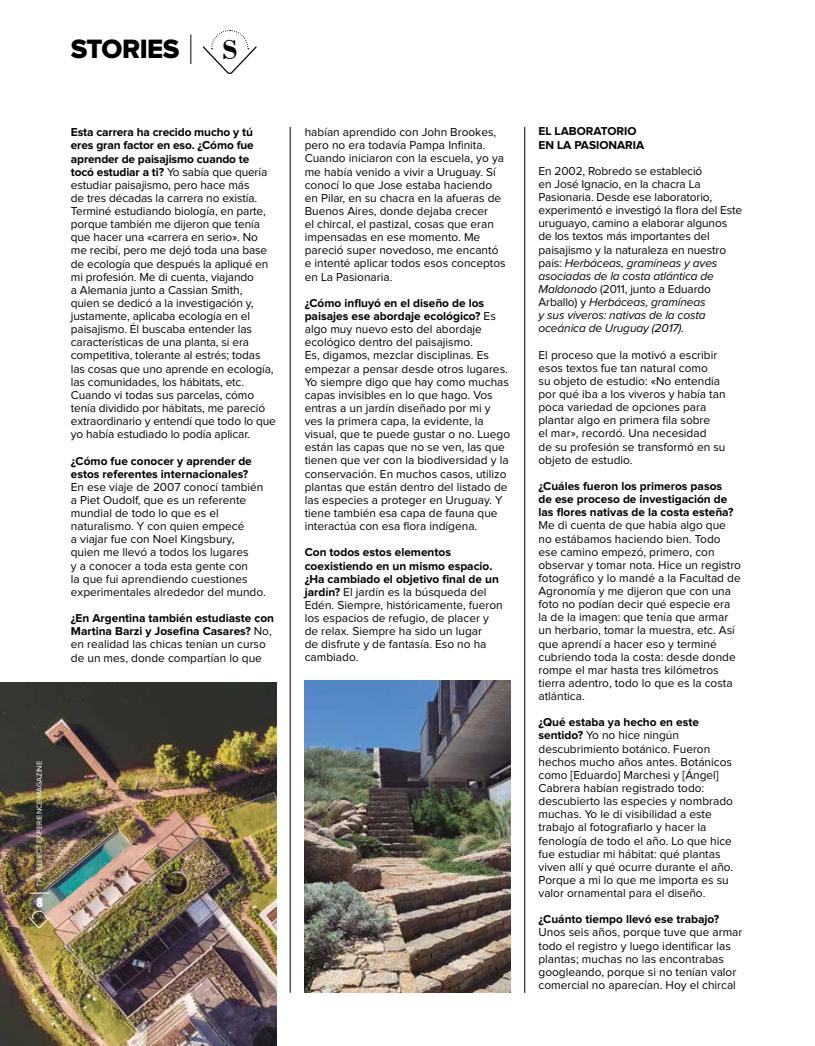
<style>
.page{position:relative;width:815px;height:1046px;background:#fff}
.page>*{position:absolute;margin:0;border:0;box-sizing:border-box;transform-origin:0 0}
.t1{font:700 28.5px "Bodoni BT";color:#000}
.t2{font:27.5px "Proxima Nova Extrabld";letter-spacing:-.02em;color:#000}
.t3{font:900 12.5px "Benton Sans Comp";color:#fff}
.t4{font:11.88px/13.1px "Proxima Nova";color:#000}
.t5{font:700 11.88px/13.1px "Proxima Nova";color:#000}
.t6{font:7.5px "Proxima Nova";color:#fff}
.s1{font-weight:700}
.s2{font-style:italic}
</style>
<div class="page">
<img style="left:0;top:682px;width:276px;height:363px">
<hr style="left:524px;top:127px;width:1px;height:865px;background:#000">
<hr style="left:290px;top:127px;width:1px;height:865px;background:#000">
<svg style="left:191px;top:35px;width:1px;height:29px"></svg>
<svg style="left:202px;top:30px;width:55px;height:44px"></svg>
<svg style="left:29px;top:892px;width:21px;height:1px"></svg>
<svg style="left:28px;top:910px;width:22px;height:18px"></svg>
<img style="left:305px;top:680px;width:205px;height:312px">
<h2 class="t2" style="left:71px;top:36px;width:110px">STORIES</h2>
<h1 class="t1" style="left:222px;top:32px;width:17px">S</h1>
<p class="t4" style="left:71px;top:126px;width:207px"><span class="s1">Esta carrera ha crecido mucho y tú eres gran factor en eso. ¿Cómo fue aprender de paisajismo cuando te<br>tocó estudiar a ti?</span> Yo sabía que quería estudiar paisajismo, pero hace más<br>de tres décadas la carrera no existía.<br>Terminé estudiando biología, en parte, porque también me dijeron que tenía que hacer una «carrera en serio». No me recibí, pero me dejó toda una base de ecología que después la apliqué en mi profesión. Me di cuenta, viajando<br>a Alemania junto a Cassian Smith,<br>quien se dedicó a la investigación y, justamente, aplicaba ecología en el paisajismo. Él buscaba entender las características de una planta, si era competitiva, tolerante al estrés; todas las cosas que uno aprende en ecología, las comunidades, los hábitats, etc.<br>Cuando vi todas sus parcelas, cómo tenía dividido por hábitats, me pareció extraordinario y entendí que todo lo que yo había estudiado lo podía aplicar.</p>
<p class="t5" style="left:71px;top:454px;width:182px">¿Cómo fue conocer y aprender de estos referentes internacionales?</p>
<p class="t4" style="left:71px;top:480px;width:196px">En ese viaje de 2007 conocí también a Piet Oudolf, que es un referente mundial de todo lo que es el naturalismo. Y con quien empecé<br>a viajar fue con Noel Kingsbury, quien me llevó a todos los lugares<br>y a conocer a toda esta gente con<br>la que fui aprendiendo cuestiones experimentales alrededor del mundo.</p>
<p class="t4" style="left:71px;top:612px;width:205px"><span class="s1">¿En Argentina también estudiaste con Martina Barzi y Josefina Casares?</span> No, en realidad las chicas tenían un curso de un mes, donde compartían lo que</p>
<p class="t4" style="left:305px;top:126px;width:203px">habían aprendido con John Brookes, pero no era todavía Pampa Infinita.<br>Cuando iniciaron con la escuela, yo ya me había venido a vivir a Uruguay. Sí conocí lo que Jose estaba haciendo en Pilar, en su chacra en la afueras de Buenos Aires, donde dejaba crecer<br>el chircal, el pastizal, cosas que eran impensadas en ese momento. Me pareció super novedoso, me encantó e intenté aplicar todos esos conceptos en La Pasionaria.</p>
<p class="t4" style="left:305px;top:297px;width:207px"><span class="s1">¿Cómo influyó en el diseño de los paisajes ese abordaje ecológico?</span> Es algo muy nuevo esto del abordaje ecológico dentro del paisajismo.<br>Es, digamos, mezclar disciplinas. Es empezar a pensar desde otros lugares.<br>Yo siempre digo que hay como muchas capas invisibles en lo que hago. Vos entras a un jardín diseñado por mi y ves la primera capa, la evidente, la visual, que te puede gustar o no. Luego están las capas que no se ven, las que tienen que ver con la biodiversidad y la conservación. En muchos casos, utilizo plantas que están dentro del listado de las especies a proteger en Uruguay. Y tiene también esa capa de fauna que interactúa con esa flora indígena.</p>
<p class="t4" style="left:305px;top:546px;width:200px"><span class="s1">Con todos estos elementos coexistiendo en un mismo espacio. ¿Ha cambiado el objetivo final de un jardín?</span> El jardín es la búsqueda del<br>Edén. Siempre, históricamente, fueron los espacios de refugio, de placer y de relax. Siempre ha sido un lugar<br>de disfrute y de fantasía. Eso no ha cambiado.</p>
<p class="t6" style="left:36px;top:886px;width:127px;rotate:-90deg">THE SELECT EXPERIENCE MAGAZINE</p>
<p class="t3" style="left:37px;top:894px;width:8px">8</p>
<p class="t5" style="left:538px;top:125px;width:107px">EL LABORATORIO<br>EN LA PASIONARIA</p>
<p class="t4" style="left:538px;top:165px;width:205px">En 2002, Robredo se estableció<br>en José Ignacio, en la chacra La Pasionaria. Desde ese laboratorio, experimentó e investigó la flora del Este uruguayo, camino a elaborar algunos de los textos más importantes del paisajismo y la naturaleza en nuestro país: <span class="s2">Herbáceas, gramíneas y aves asociadas de la costa atlántica de Maldonado</span> (2011, junto a Eduardo Arballo) y <span class="s2">Herbáceas, gramíneas<br>y sus viveros: nativas de la costa oceánica de Uruguay (2017).</span></p>
<p class="t4" style="left:538px;top:348px;width:189px">El proceso que la motivó a escribir esos textos fue tan natural como<br>su objeto de estudio: «No entendía por qué iba a los viveros y había tan poca variedad de opciones para plantar algo en primera fila sobre<br>el mar», recordó. Una necesidad<br>de su profesión se transformó en su objeto de estudio.</p>
<p class="t5" style="left:538px;top:480px;width:197px">¿Cuáles fueron los primeros pasos de ese proceso de investigación de las flores nativas de la costa esteña?</p>
<p class="t4" style="left:538px;top:519px;width:204px">Me di cuenta de que había algo que no estábamos haciendo bien. Todo ese camino empezó, primero, con observar y tomar nota. Hice un registro fotográfico y lo mandé a la Facultad de Agronomía y me dijeron que con una foto no podían decir qué especie era la de la imagen: que tenía que armar un herbario, tomar la muestra, etc. Así que aprendí a hacer eso y terminé cubriendo toda la costa: desde donde rompe el mar hasta tres kilómetros tierra adentro, todo lo que es la costa atlántica.</p>
<p class="t4" style="left:538px;top:716px;width:196px"><span class="s1">¿Qué estaba ya hecho en este sentido?</span> Yo no hice ningún descubrimiento botánico. Fueron hechos mucho años antes. Botánicos como [Eduardo] Marchesi y [Ángel] Cabrera habían registrado todo: descubierto las especies y nombrado muchas. Yo le di visibilidad a este trabajo al fotografiarlo y hacer la fenología de todo el año. Lo que hice fue estudiar mi hábitat: qué plantas viven allí y qué ocurre durante el año.<br>Porque a mi lo que me importa es su valor ornamental para el diseño.</p>
<p class="t5" style="left:538px;top:913px;width:182px">¿Cuánto tiempo llevó ese trabajo?</p>
<p class="t4" style="left:538px;top:926px;width:205px">Unos seis años, porque tuve que armar todo el registro y luego identificar las plantas; muchas no las encontrabas googleando, porque si no tenían valor comercial no aparecían. Hoy el chircal</p>
</div>
